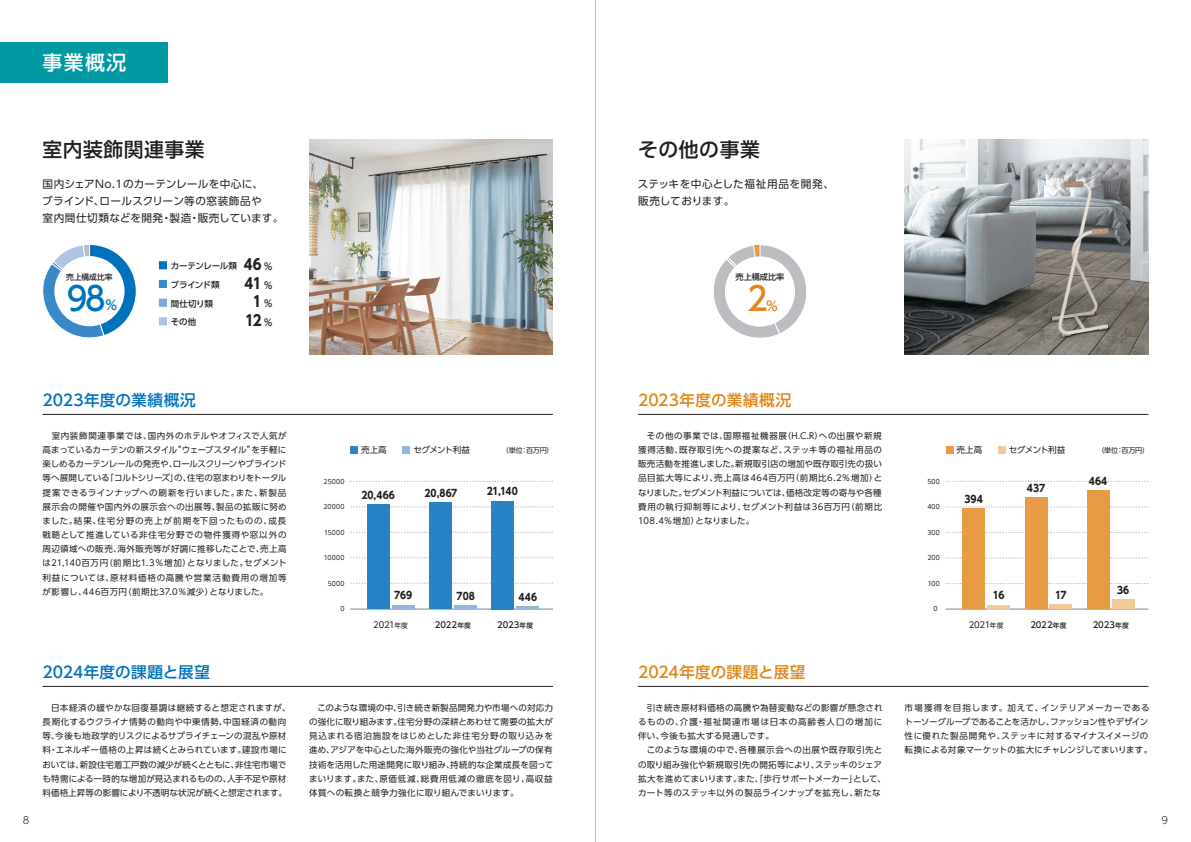
<style>
.page{position:relative;width:1191px;height:842px;background:#fff}
.page>*{position:absolute;margin:0;border:0;box-sizing:border-box;transform-origin:0 0}
.t1{font:500 32.7px "UD Shin Go Pro";color:#0072bc;scale:.95 1}
.t2{font:500 32.7px "UD Shin Go Pro";color:#df8619;scale:.95 1}
.t3{font:500 19.8px "UD Shin Go Pro";letter-spacing:.025em;color:#231f20}
.t4{font:500 19.8px "UD Shin Go Pro";color:#fff}
.t5{font:500 15.6px "UD Shin Go Pro";letter-spacing:.015em;color:#0072bc}
.t6{font:500 15.6px "UD Shin Go Pro";letter-spacing:.015em;color:#df8619}
.t7{font:700 14.7px "UD Shin Go Pro";color:#231f20;scale:.91 1}
.t8{font:500 13.3px "UD Shin Go Pro";color:#df8619}
.t9{font:500 13.3px "UD Shin Go Pro";color:#0072bc}
.t10{font:10.6px/17px "UD Shin Go Pro";letter-spacing:.025em;color:#231f20}
.t11{font:700 10.1px "UD Shin Go Pro";letter-spacing:.01em;color:#231f20;scale:.91 1}
.t12{font:300 9.9px "UD Shin Go Pro";color:#231f20}
.t13{font:8.5px/14.2px "UD Shin Go Pro";letter-spacing:.03em;color:#231f20}
.t14{font:500 8.5px "UD Shin Go Pro";letter-spacing:-.015em;color:#231f20}
.t15{font:500 8.5px/18.7px "UD Shin Go Pro";letter-spacing:-.04em;color:#231f20}
.t16{font:8.5px "UD Shin Go Pro";letter-spacing:-.065em;color:#231f20}
.t17{font:500 8.2px "UD Shin Go Pro";color:#231f20}
.t18{font:500 7.8px "UD Shin Go Pro";color:#231f20}
.t19{font:7.1px "UD Shin Go Pro";letter-spacing:-.035em;color:#231f20}
.t20{font:6.4px "UD Shin Go Pro";letter-spacing:.03em;color:#231f20}
.s1{font-weight:700;font-size:14.7px}
.s2{font-size:9.5px}
.s3{font-weight:500;font-size:9.5px}
.s4{font-size:6.8px}
</style>
<div class="page">
<svg style="left:713px;top:244px;width:94px;height:94px"></svg>
<svg style="left:350px;top:583px;width:203px;height:1px"></svg>
<svg style="left:350px;top:557px;width:203px;height:1px"></svg>
<svg style="left:350px;top:532px;width:203px;height:1px"></svg>
<svg style="left:350px;top:507px;width:203px;height:1px"></svg>
<svg style="left:350px;top:481px;width:203px;height:1px"></svg>
<img style="left:904px;top:139px;width:244px;height:216px">
<div style="left:0;top:43px;width:168px;height:40px;background:#0098a1"></div>
<img style="left:309px;top:139px;width:243px;height:216px">
<div style="left:725px;top:256px;width:70px;height:71px;background:#fff;border-radius:50%"></div>
<hr style="left:43px;top:686px;width:510px;height:1px;background:#231f20">
<hr style="left:43px;top:414px;width:510px;height:1px;background:#231f20">
<hr style="left:638px;top:686px;width:510px;height:1px;background:#231f20">
<hr style="left:638px;top:414px;width:510px;height:1px;background:#231f20">
<hr style="left:350px;top:609px;width:203px;height:1px;background:#808285">
<div style="left:350px;top:446px;width:8px;height:8px;background:#2783c5"></div>
<div style="left:402px;top:446px;width:8px;height:8px;background:#95b5de"></div>
<div style="left:945px;top:446px;width:8px;height:8px;background:#e79b44"></div>
<div style="left:998px;top:446px;width:7px;height:8px;background:#f4c999"></div>
<hr style="left:392px;top:605px;width:22px;height:4px;background:#95b5de">
<hr style="left:454px;top:605px;width:22px;height:4px;background:#95b5de">
<hr style="left:517px;top:607px;width:22px;height:2px;background:#95b5de">
<div style="left:367px;top:504px;width:22px;height:105px;background:#2783c5"></div>
<div style="left:429px;top:502px;width:22px;height:107px;background:#2783c5"></div>
<div style="left:492px;top:501px;width:22px;height:108px;background:#2783c5"></div>
<svg style="left:945px;top:583px;width:203px;height:1px"></svg>
<svg style="left:946px;top:558px;width:202px;height:1px"></svg>
<svg style="left:945px;top:532px;width:203px;height:1px"></svg>
<svg style="left:946px;top:507px;width:202px;height:1px"></svg>
<svg style="left:945px;top:481px;width:203px;height:1px"></svg>
<hr style="left:945px;top:609px;width:203px;height:1px;background:#808285">
<hr style="left:987px;top:605px;width:22px;height:4px;background:#f4c999">
<hr style="left:1049px;top:605px;width:23px;height:4px;background:#f4c999">
<div style="left:1112px;top:600px;width:22px;height:9px;background:#f4c999"></div>
<div style="left:962px;top:508px;width:22px;height:101px;background:#e79b44"></div>
<div style="left:1025px;top:497px;width:22px;height:112px;background:#e79b44"></div>
<div style="left:1087px;top:490px;width:22px;height:119px;background:#e79b44"></div>
<div style="left:158px;top:261px;width:10px;height:9px;background:#0072bc;border:1px solid #fff"></div>
<div style="left:158px;top:279px;width:10px;height:10px;background:#3b88c8;border:1px solid #fff"></div>
<div style="left:158px;top:298px;width:10px;height:9px;background:#7ca7d8;border:1px solid #fff"></div>
<div style="left:158px;top:317px;width:10px;height:9px;background:#adc4e5;border:1px solid #fff"></div>
<svg style="left:42px;top:244px;width:95px;height:94px"></svg>
<div style="left:54px;top:256px;width:71px;height:70px;background:#fff;border-radius:50%"></div>
<hr style="left:595px;top:0;width:1px;height:842px;background:#bcbdc0">
<h2 class="t4" style="left:43px;top:46px;width:85px">事業概況</h2>
<h2 class="t3" style="left:43px;top:133px;width:164px">室内装飾関連事業</h2>
<p class="t10" style="left:42px;top:176px;width:243px">国内シェアNo.1のカーテンレールを中心に、<br>ブラインド、ロールスクリーン等の窓装飾品や<br>室内間仕切類などを開発・製造・販売しています。</p>
<h2 class="t3" style="left:638px;top:133px;width:123px">その他の事業</h2>
<p class="t10" style="left:638px;top:176px;width:198px">ステッキを中心とした福祉用品を開発、販売しております。</p>
<p class="t18" style="left:66px;top:270px;width:48px">売上構成比率</p>
<h1 class="t1" style="left:67px;top:272px;width:42px">98</h1>
<h3 class="t9" style="left:105px;top:294px;width:13px">%</h3>
<p class="t15" style="left:171px;top:256px;width:104px">カーテンレール類 <span class="s1">46</span> <span class="s2">％</span>ブラインド類</p>
<h3 class="t7" style="left:244px;top:271px;width:33px">41 <span class="s3">％</span></h3>
<p class="t14" style="left:171px;top:296px;width:44px">間仕切り類</p>
<h3 class="t7" style="left:253px;top:290px;width:24px">1<span class="s3">％</span></h3>
<p class="t14" style="left:171px;top:315px;width:27px">その他</p>
<h3 class="t7" style="left:245px;top:308px;width:32px">12 <span class="s3">％</span></h3>
<p class="t17" style="left:735px;top:270px;width:50px">売上構成比率</p>
<h1 class="t2" style="left:747px;top:272px;width:23px">2</h1>
<h3 class="t8" style="left:766px;top:295px;width:13px">%</h3>
<h3 class="t5" style="left:43px;top:387px;width:155px">2023年度の業績概況</h3>
<p class="t13" style="left:43px;top:428px;width:246px;text-align:justify;text-indent:9px">室内装飾関連事業では、国内外のホテルやオフィスで人気が高まっているカーテンの新スタイル“ウェーブスタイル”を手軽に楽しめるカーテンレールの発売や、ロールスクリーンやブラインド等へ展開している「コルトシリーズ」の、住宅の窓まわりをトータル提案できるラインナップへの刷新を行いました。また、新製品展示会の開催や国内外の展示会への出展等、製品の拡販に努めました。結果、住宅分野の売上が前期を下回ったものの、成長戦略として推進している非住宅分野での物件獲得や窓以外の周辺領域への販売、海外販売等が好調に推移したことで、売上高は21,140百万円（前期比1.3％増加）となりました。セグメント利益については、原材料価格の高騰や営業活動費用の増加等が影響し、446百万円（前期比37.0％減少）となりました。</p>
<p class="t20" style="left:323px;top:476px;width:22px">25000</p>
<p class="t20" style="left:323px;top:502px;width:22px">20000</p>
<h3 class="t6" style="left:638px;top:387px;width:155px">2023年度の業績概況</h3>
<p class="t13" style="left:638px;top:428px;width:246px;text-align:justify;text-indent:9px">その他の事業では、国際福祉機器展（H.C.R）への出展や新規獲得活動、既存取引先への提案など、ステッキ等の福祉用品の販売活動を推進しました。新規取引店の増加や既存取引先の扱い品目拡大等により、売上高は464百万円（前期比6.2％増加）となりました。セグメント利益については、価格改定等の寄与や各種費用の執行抑制等により、セグメント利益は36百万円（前期比108.4％増加）となりました。</p>
<p class="t13" style="left:361px;top:443px;width:27px">売上高</p>
<p class="t16" style="left:413px;top:443px;width:58px">セグメント利益</p>
<p class="t19" style="left:502px;top:445px;width:53px">（単位：百万円）</p>
<p class="t13" style="left:956px;top:443px;width:27px">売上高</p>
<p class="t16" style="left:1009px;top:443px;width:58px">セグメント利益</p>
<p class="t19" style="left:1097px;top:445px;width:53px">（単位：百万円）</p>
<p class="t11" style="left:1088px;top:473px;width:22px">464</p>
<p class="t20" style="left:927px;top:476px;width:14px">500</p>
<p class="t11" style="left:1027px;top:480px;width:21px">437</p>
<p class="t11" style="left:487px;top:483px;width:35px">21,140</p>
<p class="t11" style="left:424px;top:485px;width:38px">20,867</p>
<p class="t11" style="left:361px;top:487px;width:38px">20,466</p>
<p class="t11" style="left:964px;top:490px;width:22px">394</p>
<p class="t20" style="left:927px;top:501px;width:14px">400</p>
<p class="t20" style="left:324px;top:527px;width:22px">15000</p>
<p class="t20" style="left:927px;top:527px;width:14px">300</p>
<p class="t20" style="left:324px;top:553px;width:22px">10000</p>
<p class="t20" style="left:927px;top:553px;width:14px">200</p>
<p class="t20" style="left:328px;top:578px;width:18px">5000</p>
<p class="t11" style="left:394px;top:587px;width:21px">769</p>
<p class="t11" style="left:456px;top:588px;width:22px">708</p>
<p class="t11" style="left:518px;top:589px;width:22px">446</p>
<p class="t20" style="left:928px;top:578px;width:14px">100</p>
<p class="t11" style="left:992px;top:587px;width:14px">16</p>
<p class="t11" style="left:1055px;top:587px;width:14px">17</p>
<p class="t11" style="left:1117px;top:582px;width:15px">36</p>
<p class="t20" style="left:340px;top:604px;width:6px">0</p>
<p class="t20" style="left:933px;top:604px;width:6px">0</p>
<p class="t13" style="left:373px;top:617px;width:36px">2021<span class="s4">年度</span></p>
<p class="t14" style="left:435px;top:618px;width:38px">2022<span class="s4">年度</span></p>
<p class="t14" style="left:497px;top:618px;width:38px">2023<span class="s4">年度</span></p>
<p class="t13" style="left:968px;top:617px;width:36px">2021<span class="s4">年度</span></p>
<p class="t14" style="left:1030px;top:618px;width:38px">2022<span class="s4">年度</span></p>
<p class="t14" style="left:1092px;top:618px;width:38px">2023<span class="s4">年度</span></p>
<h3 class="t5" style="left:43px;top:659px;width:169px">2024年度の課題と展望</h3>
<p class="t13" style="left:43px;top:700px;width:250px;text-indent:9px">日本経済の緩やかな回復基調は継続すると想定されますが、長期化するウクライナ情勢の動向や中東情勢、中国経済の動向等、今後も地政学的リスクによるサプライチェーンの混乱や原材料・エネルギー価格の上昇は続くとみられています。建設市場においては、新設住宅着工戸数の減少が続くとともに、非住宅市場でも特需による一時的な増加が見込まれるものの、人手不足や原材料価格上昇等の影響により不透明な状況が続くと想定されます。</p>
<p class="t13" style="left:309px;top:700px;width:246px;text-align:justify">　このような環境の中、引き続き新製品開発力や市場への対応力の強化に取り組みます。住宅分野の深耕とあわせて需要の拡大が見込まれる宿泊施設をはじめとした非住宅分野の取り込みを進め、アジアを中心とした海外販売の強化や当社グループの保有技術を活用した用途開発に取り組み、持続的な企業成長を図ってまいります。また、原価低減、総費用低減の徹底を図り、高収益体質への転換と競争力強化に取り組んでまいります。</p>
<h3 class="t6" style="left:638px;top:659px;width:169px">2024年度の課題と展望</h3>
<p class="t13" style="left:638px;top:700px;width:250px">　引き続き原材料価格の高騰や為替変動などの影響が懸念されるものの、介護・福祉関連市場は日本の高齢者人口の増加に伴い、今後も拡大する見通しです。<br>　このような環境の中で、各種展示会への出展や既存取引先との取り組み強化や新規取引先の開拓等により、ステッキのシェア拡大を進めてまいります。また、「歩行サポートメーカー」として、カート等のステッキ以外の製品ラインナップを拡充し、新たな</p>
<p class="t13" style="left:904px;top:700px;width:249px">市場獲得を目指します。加えて、インテリアメーカーであるトーソーグループであることを活かし、ファッション性やデザイン性に優れた製品開発や、ステッキに対するマイナスイメージの転換による対象マーケットの拡大にチャレンジしてまいります。</p>
<p class="t12" style="left:23px;top:812px;width:8px">8</p>
<p class="t12" style="left:1161px;top:812px;width:8px">9</p>
</div>
